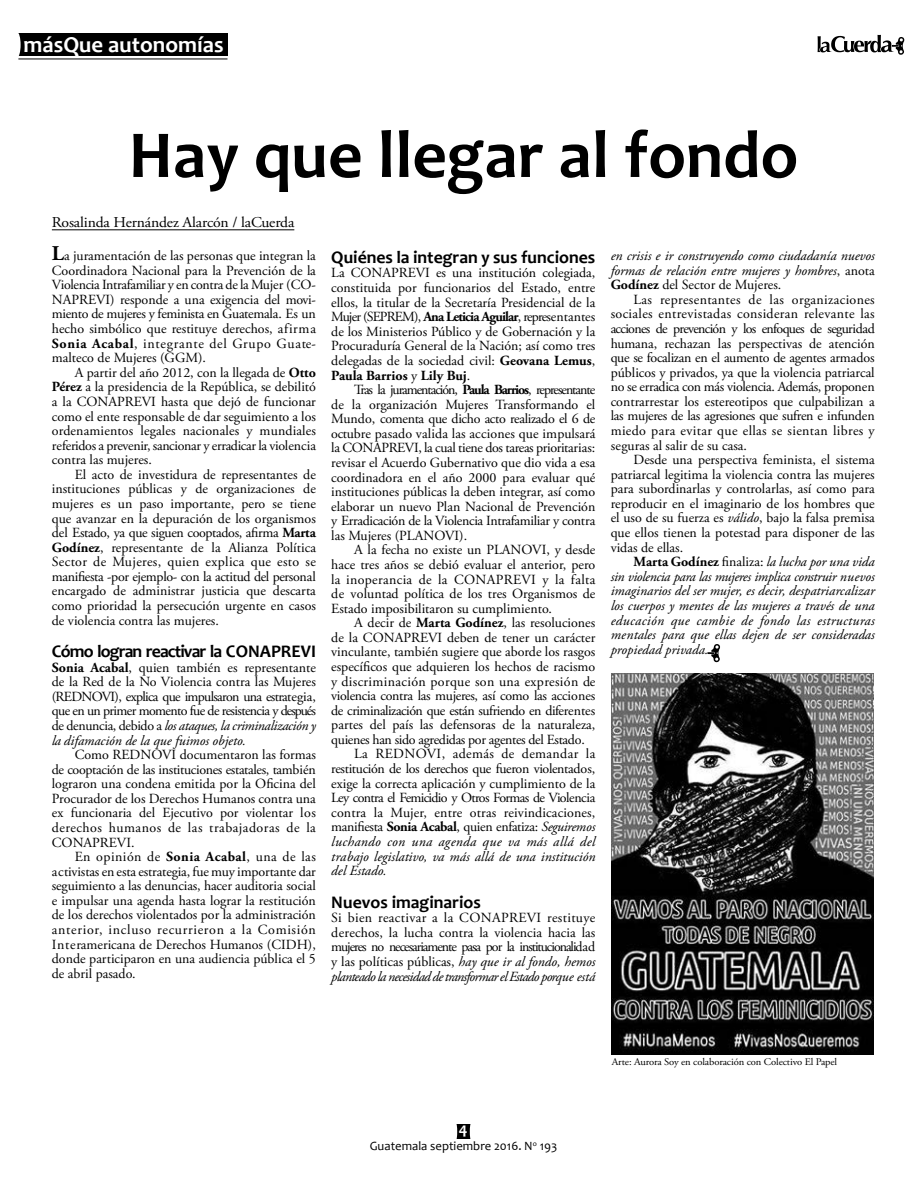
<style>
.page{position:relative;width:918px;height:1188px;background:#fff}
.page>*{position:absolute;margin:0;border:0;box-sizing:border-box;transform-origin:0 0}
.t1{font:700 67.65px "Candara";color:#000}
.t2{font:700 22.8px "Candara";color:#fff}
.t3{font:700 17.7px "Candara";color:#000}
.t4{font:700 17.7px "Candara";letter-spacing:-.05em;color:#000}
.t5{font:700 16.5px "Candara";color:#fff}
.t6{font:15px "Adobe Garamond Pro";letter-spacing:-.01em;color:#000;scale:1.04 1}
.t7{font:13.95px/14.5px "Adobe Garamond Pro";color:#000;text-align:justify}
.t8{font:italic 13.95px/14.5px "Adobe Garamond Pro";color:#000;text-align:justify}
.t9{font:13.95px "Adobe Garamond Pro";letter-spacing:-.025em;color:#000}
.t10{font:13.95px "Adobe Garamond Pro";letter-spacing:.025em;color:#000}
.t11{font:13.95px "Adobe Garamond Pro";letter-spacing:-.035em;color:#000}
.t12{font:13.95px "Adobe Garamond Pro";letter-spacing:-.05em;color:#000}
.t13{font:italic 13.95px "Adobe Garamond Pro";letter-spacing:.025em;color:#000}
.t14{font:12.75px "Candara";color:#000}
.t15{font:10.2px "Adobe Garamond Pro";letter-spacing:-.01em;color:#000;scale:1.04 1}
.s1{font-weight:700;font-size:20.85px}
.s2{font-weight:700}
.s3{font-style:italic}
.s4{font-style:normal}
.s5{font-weight:700;font-style:normal}
</style>
<div class="page">
<div style="left:18px;top:34px;width:210px;height:22px;background:#000"></div>
<div style="left:14px;top:32px;width:7px;height:25px;background:#fff;border-radius:50%"></div>
<hr style="left:52px;top:230px;width:242px;height:1px;background:#000">
<hr style="left:18px;top:59px;width:210px;height:1px;background:#000">
<svg style="left:818px;top:35px;width:87px;height:20px"></svg>
<div style="left:457px;top:1124px;width:14px;height:15px;background:#000"></div>
<svg style="left:470px;top:1124px;width:1px;height:15px"></svg>
<svg style="left:707px;top:644px;width:13px;height:19px"></svg>
<img style="left:612px;top:673px;width:261px;height:381px">
<h2 class="t2" style="left:24px;top:30px;width:202px">másQue autonomías</h2>
<h1 class="t1" style="left:129px;top:113px;width:671px">Hay que llegar al fondo</h1>
<p class="t6" style="left:52px;top:213px;width:235px">Rosalinda Hernández Alarcón / laCuerda</p>
<p class="t7" style="left:52px;top:249px;width:266px"><span class="s1">L</span>a juramentación de las personas que integran la Coordinadora Nacional para la Prevención de la Violencia Intrafamiliar y en contra de la Mujer (CO-NAPREVI) responde a una exigencia del movi&shy;miento de mujeres y feminista en Guatemala. Es un hecho simbólico que restituye derechos, afirma <span class="s2">Sonia Acabal</span>, integrante del Grupo Guate&shy;malteco de Mujeres (GGM).</p>
<p class="t7" style="left:52px;top:366px;width:266px;text-indent:23px">A partir del año 2012, con la llegada de <span class="s2">Otto Pérez</span> a la presidencia de la República, se debilitó a la CONAPREVI hasta que dejó de funcionar como el ente responsable de dar seguimiento a los ordenamientos legales nacionales y mundiales referidos a prevenir, sancionar y erradicar la violencia contra las mujeres.</p>
<p class="t7" style="left:52px;top:468px;width:266px;text-indent:23px">El acto de investidura de representantes de instituciones públicas y de organizaciones de mujeres es un paso importante, pero se tiene que avanzar en la depuración de los organismos del Estado, ya que siguen cooptados, afirma <span class="s2">Marta Godínez</span>, representante de la Alianza Política Sector de Mujeres, quien explica que esto se manifiesta -por ejemplo- con la actitud del personal encargado de administrar justicia que descarta como prioridad la persecución urgente en casos de violencia contra las mujeres.</p>
<p class="t4" style="left:52px;top:640px;width:266px">Cómo logran reactivar la CONAPREVI</p>
<p class="t7" style="left:52px;top:660px;width:266px"><span class="s2">Sonia Acabal</span>, quien también es representante de la Red de la No Violencia contra las Mujeres (REDNOVI), explica que impulsaron una estrategia, que en un primer momento fue de resistencia y después de denuncia, debido a <span class="s3">los ataques, la criminalización y la difamación de la que fuimos objeto.</span></p>
<p class="t7" style="left:52px;top:748px;width:266px;text-indent:23px">Como REDNOVI documentaron las formas de cooptación de las instituciones estatales, también lograron una condena emitida por la Oficina del Procurador de los Derechos Humanos contra una ex funcionaria del Ejecutivo por violentar los derechos humanos de las trabajadoras de la CONAPREVI.</p>
<p class="t7" style="left:52px;top:850px;width:266px;text-indent:23px">En opinión de <span class="s2">Sonia Acabal</span>, una de las activistas en esta estrategia, fue muy importante dar seguimiento a las denuncias, hacer auditoria social e impulsar una agenda hasta lograr la restitución de los derechos violentados por la administración anterior, incluso recurrieron a la Comisión Interamericana de Derechos Humanos (CIDH), donde participaron en una audiencia pública el 5 de abril pasado.</p>
<p class="t3" style="left:331px;top:246px;width:266px">Quiénes la integran y sus funciones</p>
<p class="t7" style="left:331px;top:266px;width:266px">La CONAPREVI es una institución colegiada, constituida por funcionarios del Estado, entre ellos, la titular de la Secretaría Presidencial de la Mujer (SEPREM), <span class="s2">Ana Leticia Aguilar</span>, representantes de los Ministerios Público y de Gobernación y la Procuraduría General de la Nación; así como tres delegadas de la sociedad civil: <span class="s2">Geovana Lemus</span>, <span class="s2">Paula Barrios</span> y <span class="s2">Lily Buj</span>.</p>
<p class="t7" style="left:331px;top:383px;width:266px;text-indent:23px">Tras la juramentación, <span class="s2">Paula Barrios</span>, representante de la organización Mujeres Transformando el Mundo, comenta que dicho acto realizado el 6 de octubre pasado valida las acciones que impulsará la CONAPREVI, la cual tiene dos tareas prioritarias: revisar el Acuerdo Gubernativo que dio vida a esa coordinadora en el año 2000 para evaluar qué instituciones públicas la deben integrar, así como elaborar un nuevo Plan Nacional de Prevención y Erradicación de la Violencia Intrafamiliar y contra las Mujeres (PLANOVI).</p>
<p class="t7" style="left:331px;top:543px;width:266px;text-indent:23px">A la fecha no existe un PLANOVI, y desde hace tres años se debió evaluar el anterior, pero la inoperancia de la CONAPREVI y la falta de voluntad política de los tres Organismos de Estado imposibilitaron su cumplimiento.</p>
<p class="t7" style="left:354px;top:616px;width:243px">A decir de <span class="s2">Marta Godínez</span>, las resoluciones</p>
<p class="t7" style="left:331px;top:631px;width:266px">de la CONAPREVI deben de tener un carácter</p>
<p class="t7" style="left:331px;top:645px;width:266px">vinculante, también sugiere que aborde los rasgos</p>
<p class="t7" style="left:331px;top:660px;width:266px">específicos que adquieren los hechos de racismo</p>
<p class="t10" style="left:331px;top:673px;width:266px">y discriminación porque son una expresión de</p>
<p class="t9" style="left:331px;top:687px;width:266px">violencia contra las mujeres, así como las acciones</p>
<p class="t11" style="left:331px;top:702px;width:266px">de criminalización que están sufriendo en diferentes</p>
<p class="t7" style="left:331px;top:718px;width:266px">partes del país las defensoras de la naturaleza,</p>
<p class="t9" style="left:331px;top:731px;width:255px">quienes han sido agredidas por agentes del Estado.</p>
<p class="t10" style="left:354px;top:746px;width:243px">La REDNOVI, además de demandar la</p>
<p class="t9" style="left:331px;top:760px;width:266px">restitución de los derechos que fueron violentados,</p>
<p class="t7" style="left:331px;top:776px;width:266px">exige la correcta aplicación y cumplimiento de la</p>
<p class="t12" style="left:331px;top:789px;width:266px">Ley contra el Femicidio y Otros Formas de Violencia</p>
<p class="t7" style="left:331px;top:806px;width:266px">contra la Mujer, entre otras reivindicaciones,</p>
<p class="t9" style="left:331px;top:819px;width:266px">manifiesta <span class="s2">Sonia Acabal</span>, quien enfatiza: <span class="s3">Seguiremos</span></p>
<p class="t13" style="left:331px;top:833px;width:266px">luchando con una agenda que va más allá del</p>
<p class="t8" style="left:331px;top:849px;width:266px">trabajo legislativo, va más allá de una institución</p>
<p class="t8" style="left:331px;top:864px;width:57px">del Estado.</p>
<p class="t3" style="left:331px;top:891px;width:151px">Nuevos imaginarios</p>
<p class="t7" style="left:331px;top:911px;width:266px">Si bien reactivar a la CONAPREVI restituye derechos, la lucha contra la violencia hacia las mujeres no necesariamente pasa por la institucionalidad y las políticas públicas, <span class="s3">hay que ir al fondo, hemos planteado la necesidad de transformar el Estado porque está</span></p>
<p class="t8" style="left:611px;top:249px;width:266px">en crisis e ir construyendo como ciudadanía nuevos formas de relación entre mujeres y hombres<span class="s4">, anota </span><span class="s5">Godínez</span> <span class="s4">del Sector de Mujeres.</span></p>
<p class="t7" style="left:611px;top:293px;width:266px;text-indent:23px">Las representantes de las organizaciones sociales entrevistadas consideran relevante las acciones de prevención y los enfoques de seguridad humana, rechazan las perspectivas de atención que se focalizan en el aumento de agentes armados públicos y privados, ya que la violencia patriarcal no se erradica con más violencia. Además, proponen contrarrestar los estereotipos que culpabilizan a las mujeres de las agresiones que sufren e infunden miedo para evitar que ellas se sientan libres y seguras al salir de su casa.</p>
<p class="t7" style="left:611px;top:453px;width:266px;text-indent:23px">Desde una perspectiva feminista, el sistema patriarcal legitima la violencia contra las mujeres para subordinarlas y controlarlas, así como para reproducir en el imaginario de los hombres que el uso de su fuerza es <span class="s3">válido</span>, bajo la falsa premisa que ellos tienen la potestad para disponer de las vidas de ellas.</p>
<p class="t8" style="left:611px;top:555px;width:266px;text-indent:23px"><span class="s5">Marta Godínez</span> <span class="s4">finaliza:</span> la lucha por una vida sin violencia para las mujeres implica construir nuevos imaginarios del ser mujer, es decir, despatriarcalizar los cuerpos y mentes de las mujeres a través de una educación que cambie de fondo las estructuras mentales para que ellas dejen de ser consideradas propiedad privada.</p>
<p class="t5" style="left:459px;top:1118px;width:10px">4</p>
<p class="t14" style="left:370px;top:1138px;width:189px">Guatemala septiembre 2016. N<sup>o</sup> 193</p>
<p class="t15" style="left:612px;top:1056px;width:218px">Arte: Aurora Soy en colaboración con Colectivo El Papel</p>
</div>
